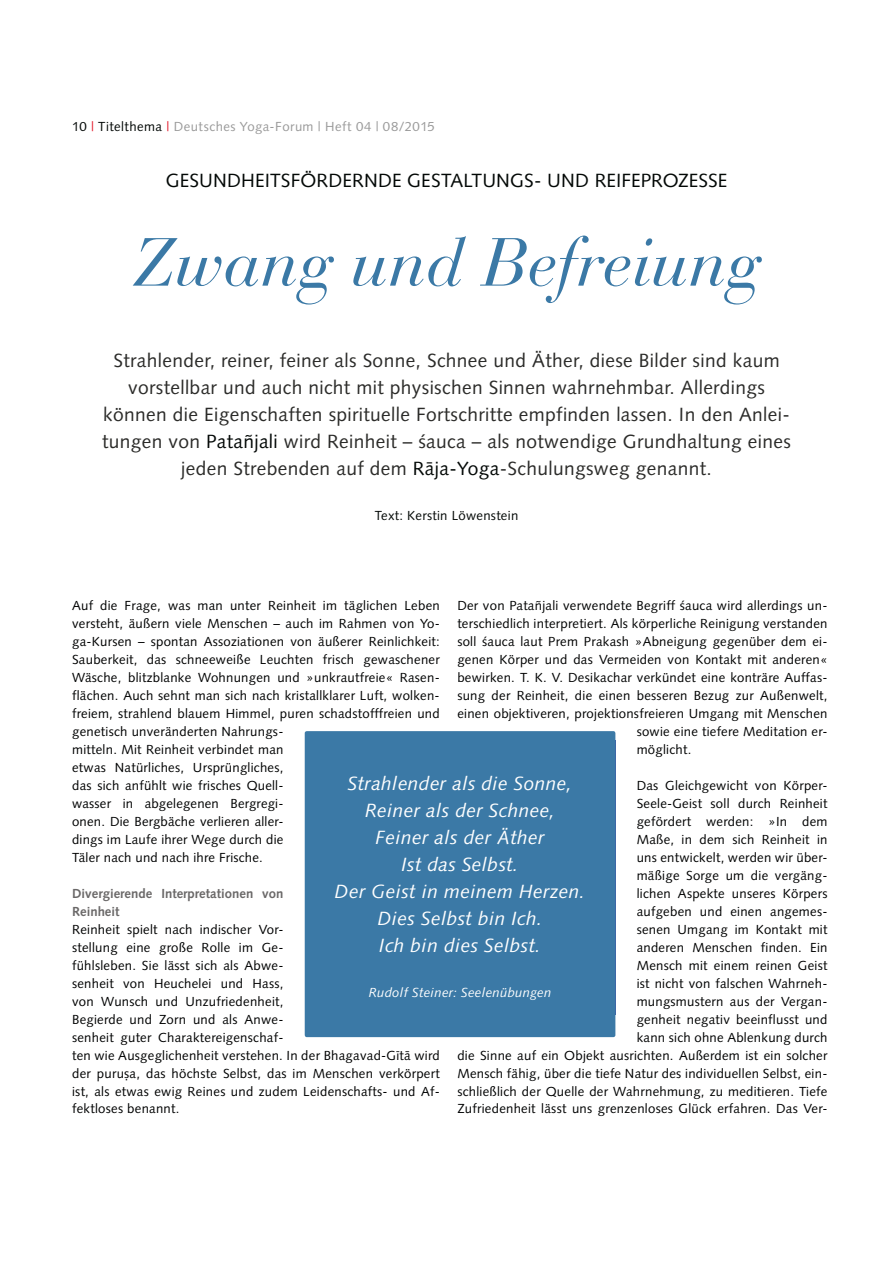
<style>
.page{position:relative;width:893px;height:1263px;background:#fff}
.page>*{position:absolute;margin:0;border:0;box-sizing:border-box;transform-origin:0 0}
.t1{font:italic 67.5px "Bauer Bodoni Std";color:#3b79a6}
.t2{font:19.2px/27px "Syntax BDYOT";letter-spacing:.02em;color:#2b2b29;text-align:center}
.t3{font:italic 19.2px/27px "Syntax BDYOT";letter-spacing:.02em;color:#fff;text-align:center}
.t4{font:19.2px "Syntax BDYOT";letter-spacing:.01em;color:#030806}
.t5{font:13.2px/18px "Syntax BDYOT";letter-spacing:.02em;color:#010202}
.t6{font:13.2px "Syntax BDYOT";letter-spacing:.035em;color:#9a9a9a}
.t7{font:700 13.2px/18px "Syntax BDYOT";color:#6a6868}
.t8{font:italic 13.2px "Syntax BDYOT";letter-spacing:.02em;color:#fff}
.t9{font:13.2px "Syntax BDYOT";letter-spacing:.02em;color:#030806}
.s1{color:#030806}
.s2{font-family:"Syntax BDY";color:#e31d2f}
.s3{font-family:"Syntax BDY";color:#030806}
</style>
<div class="page">
<div style="left:305px;top:731px;width:310px;height:306px;background:#3b79a6;border-radius:2px"></div>
<p class="t6" style="left:72px;top:122px;width:364px"><span class="s1">10</span> <span class="s2">|</span> <span class="s3">Titelthema</span> <span class="s2">|</span> Deutsches Yoga-Forum | Heft 04 | 08/2015</p>
<h2 class="t4" style="left:166px;top:173px;width:563px">GESUNDHEITSFÖRDERNDE GESTALTUNGS- UND REIFEPROZESSE</h2>
<h1 class="t1" style="left:133px;top:235px;width:628px">Zwang und Befreiung</h1>
<p class="t2" style="left:102px;top:349px;width:690px">Strahlender, reiner, feiner als Sonne, Schnee und Äther, diese Bilder sind kaum vorstellbar und auch nicht mit physischen Sinnen wahrnehmbar. Allerdings können die Eigenschaften spirituelle Fortschritte empfinden lassen. In den Anlei&shy;tungen von <span class="s1">Patañjali</span> wird Reinheit – śauca – als notwendige Grundhaltung eines jeden Strebenden auf dem <span class="s1">Rāja-Yoga</span>-Schulungsweg genannt.</p>
<p class="t9" style="left:375px;top:510px;width:145px">Text: Kerstin Löwenstein</p>
<p class="t5" style="left:72px;top:597px;width:369px">Auf die Frage, was man unter Reinheit im täglichen Leben versteht, äußern viele Menschen – auch im Rahmen von Yo&shy;ga-Kursen – spontan Assoziationen von äußerer Reinlichkeit:<br>Sauberkeit, das schneeweiße Leuchten frisch gewaschener Wäsche, blitzblanke Wohnungen und »unkrautfreie« Rasen&shy;flächen. Auch sehnt man sich nach kristallklarer Luft, wolken&shy;freiem, strahlend blauem Himmel, puren schadstofffreien und genetisch unveränderten Nahrungs-<br>mitteln. Mit Reinheit verbindet man<br>etwas Natürliches, Ursprüngliches,<br>das sich anfühlt wie frisches Quell-<br>wasser in abgelegenen Bergregi-<br>onen. Die Bergbäche verlieren aller-<br>dings im Laufe ihrer Wege durch die<br>Täler nach und nach ihre Frische.</p>
<p class="t7" style="left:72px;top:885px;width:213px">Divergierende Interpretationen von<br>Reinheit</p>
<p class="t5" style="left:72px;top:921px;width:369px">Reinheit spielt nach indischer Vor-<br>stellung eine große Rolle im Ge-<br>fühlsleben. Sie lässt sich als Abwe-<br>senheit von Heuchelei und Hass,<br>von Wunsch und Unzufriedenheit,<br>Begierde und Zorn und als Anwe-<br>senheit guter Charaktereigenschaf-<br>ten wie Ausgeglichenheit verstehen. In der Bhagavad-Gītā wird der puruṣa, das höchste Selbst, das im Menschen verkörpert ist, als etwas ewig Reines und zudem Leidenschafts- und Af&shy;fektloses benannt.</p>
<p class="t5" style="left:457px;top:597px;width:371px">Der von Patañjali verwendete Begriff śauca wird allerdings un-</p>
<p class="t5" style="left:457px;top:615px;width:371px">terschiedlich interpretiert. Als körperliche Reinigung verstanden</p>
<p class="t5" style="left:457px;top:633px;width:371px">soll śauca laut Prem Prakash »Abneigung gegenüber dem ei-</p>
<p class="t5" style="left:457px;top:651px;width:371px">genen Körper und das Vermeiden von Kontakt mit anderen«</p>
<p class="t5" style="left:457px;top:669px;width:371px">bewirken. T. K. V. Desikachar verkündet eine konträre Auffas-</p>
<p class="t5" style="left:457px;top:687px;width:371px">sung der Reinheit, die einen besseren Bezug zur Außenwelt,</p>
<p class="t5" style="left:457px;top:705px;width:371px">einen objektiveren, projektionsfreieren Umgang mit Menschen</p>
<p class="t5" style="left:636px;top:723px;width:192px">sowie eine tiefere Meditation er-</p>
<p class="t5" style="left:636px;top:741px;width:56px">möglicht.</p>
<p class="t5" style="left:457px;top:777px;width:371px;text-align:right">Das Gleichgewicht von Körper-<br>Seele-Geist soll durch Reinheit<br>gefördert werden: »In dem<br>Maße, in dem sich Reinheit in<br>uns entwickelt, werden wir über-<br>mäßige Sorge um die vergäng-<br>lichen Aspekte unseres Körpers<br>aufgeben und einen angemes-<br>senen Umgang im Kontakt mit<br>anderen Menschen finden. Ein<br>Mensch mit einem reinen Geist<br>ist nicht von falschen Wahrneh-<br>mungsmustern aus der Vergan-<br>genheit negativ beeinflusst und<br>kann sich ohne Ablenkung durch<br>die Sinne auf ein Objekt ausrichten. Außerdem ist ein solcher Mensch fähig, über die tiefe Natur des individuellen Selbst, ein&shy;schließlich der Quelle der Wahrnehmung, zu meditieren. Tiefe Zufriedenheit lässt uns grenzenloses Glück erfahren. Das Ver-</p>
<h2 class="t3" style="left:335px;top:772px;width:252px">Strahlender als die Sonne,<br>Reiner als der Schnee,<br>Feiner als der Äther<br>Ist das Selbst.<br>Der Geist in meinem Herzen.<br>Dies Selbst bin Ich.<br>Ich bin dies Selbst.</h2>
<p class="t8" style="left:369px;top:987px;width:184px">Rudolf Steiner: Seelenübungen</p>
</div>
